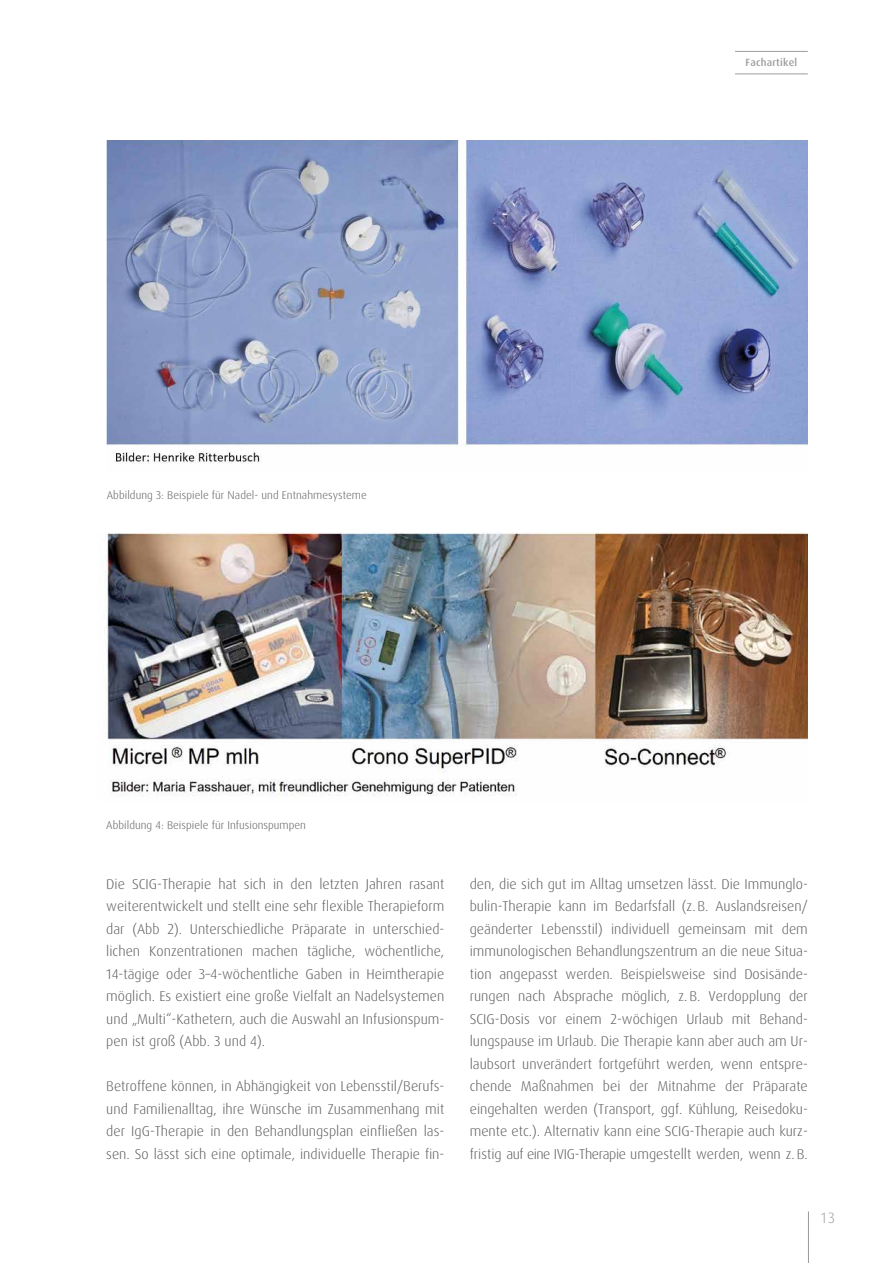
<style>
.page{position:relative;width:893px;height:1263px;background:#fff}
.page>*{position:absolute;margin:0;border:0;box-sizing:border-box;transform-origin:0 0}
.t1{font:300 15px "Dax Pro";color:#9d9d9c}
.t2{font:300 14.25px/22.5px "Dax Pro";color:#575756;text-align:justify}
.t3{font:300 11.25px "Dax Pro";letter-spacing:.005em;color:#575756}
.t4{font:500 10.5px "Dax Pro";letter-spacing:.02em;color:#9d9d9c}
</style>
<div class="page">
<hr style="left:808px;top:1211px;width:1px;height:52px;background:#9d9d9c">
<hr style="left:735px;top:74px;width:73px;height:1px;background:#9d9d9c">
<hr style="left:735px;top:51px;width:73px;height:1px;background:#9d9d9c">
<img style="left:106px;top:140px;width:702px;height:324px">
<img style="left:107px;top:533px;width:701px;height:263px">
<p class="t4" style="left:746px;top:56px;width:53px">Fachartikel</p>
<p class="t3" style="left:107px;top:488px;width:261px">Abbildung 3: Beispiele für Nadel- und Entnahmesysteme</p>
<p class="t3" style="left:106px;top:818px;width:201px">Abbildung 4: Beispiele für Infusionspumpen</p>
<p class="t2" style="left:106px;top:873px;width:340px">Die SCIG-Therapie hat sich in den letzten Jahren rasant weiterentwickelt und stellt eine sehr flexible Therapieform dar (Abb 2). Unterschiedliche Präparate in unterschied&shy;lichen Konzentrationen machen tägliche, wöchentliche, 14-tägige oder 3–4-wöchentliche Gaben in Heimtherapie möglich. Es existiert eine große Vielfalt an Nadelsystemen und „Multi“-Kathetern, auch die Auswahl an Infusionspum&shy;pen ist groß (Abb. 3 und 4).</p>
<p class="t2" style="left:106px;top:1075px;width:340px">Betroffene können, in Abhängigkeit von Lebensstil/Berufs&shy;und Familienalltag, ihre Wünsche im Zusammenhang mit der IgG-Therapie in den Behandlungsplan einfließen las&shy;sen. So lässt sich eine optimale, individuelle Therapie fin-</p>
<p class="t2" style="left:470px;top:873px;width:340px">den, die sich gut im Alltag umsetzen lässt. Die Immunglo&shy;bulin-Therapie kann im Bedarfsfall (z.B. Auslandsreisen/ geänderter Lebensstil) individuell gemeinsam mit dem immunologischen Behandlungszentrum an die neue Situa&shy;tion angepasst werden. Beispielsweise sind Dosisände&shy;rungen nach Absprache möglich, z.B. Verdopplung der SCIG-Dosis vor einem 2-wöchigen Urlaub mit Behand&shy;lungspause im Urlaub. Die Therapie kann aber auch am Ur&shy;laubsort unverändert fortgeführt werden, wenn entspre&shy;chende Maßnahmen bei der Mitnahme der Präparate eingehalten werden (Transport, ggf. Kühlung, Reisedoku&shy;mente etc.). Alternativ kann eine SCIG-Therapie auch kurz&shy;fristig auf eine IVIG-Therapie umgestellt werden, wenn z.B.</p>
<p class="t1" style="left:821px;top:1208px;width:16px">13</p>
</div>
